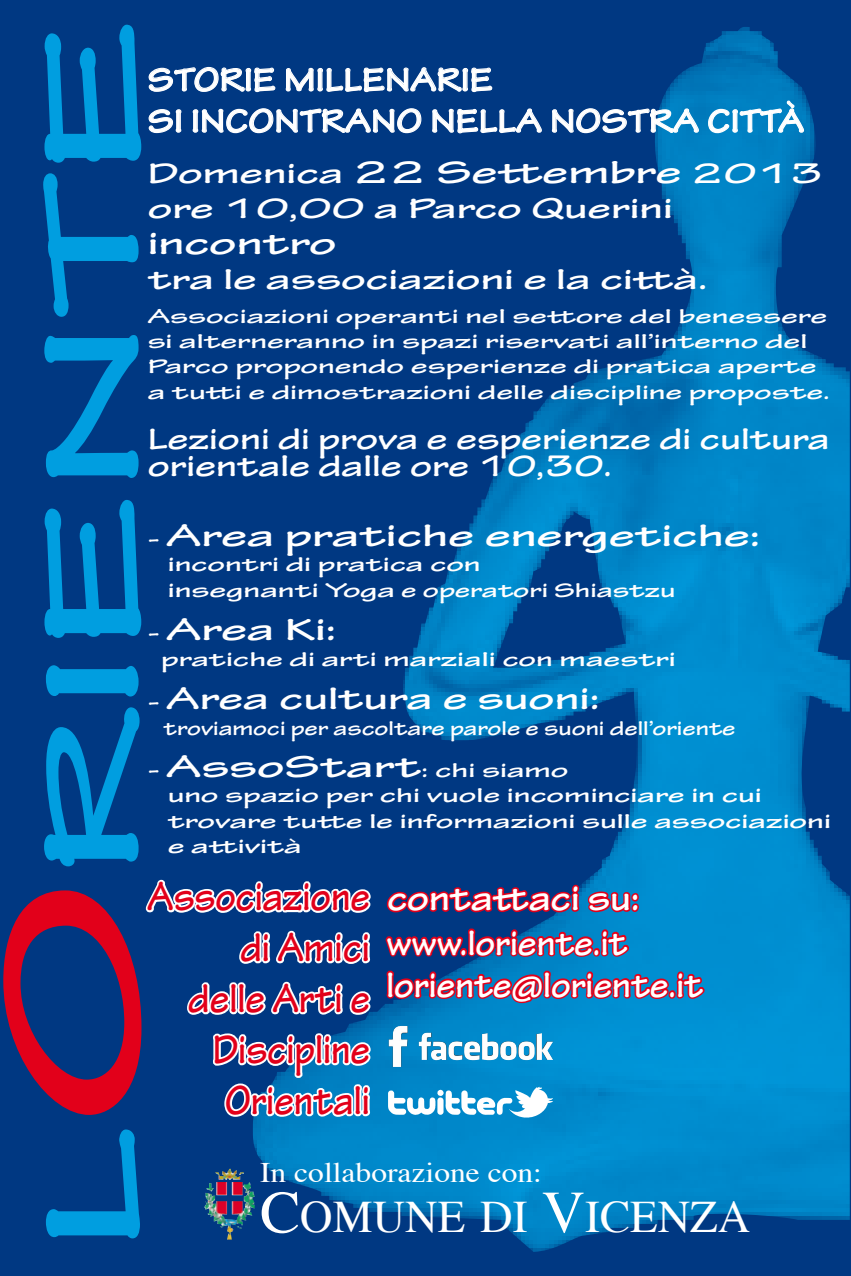
<style>
.page{position:relative;width:851px;height:1276px;background:#fff}
.page>*{position:absolute;margin:0;border:0;box-sizing:border-box;transform-origin:0 0}
.t1{font:700 expanded 142.5px "Tekton Pro";color:#009ee0;scale:1.52 1}
.t2{font:45px "Times";color:#fff}
.t3{font:700 expanded 42.48px/51px "Tekton Pro";color:#e2001a;text-align:right;scale:.75 1}
.t4{font:700 expanded 37.23px/43.4px "Tekton Pro";color:#fff;scale:.91 1}
.t5{font:700 expanded 34.41px/41.3px "Tekton Pro";letter-spacing:.01em;color:#fff;scale:.91 1}
.t6{font:700 expanded 33.51px "Tekton Pro";color:#fff;scale:1.26 1}
.t7{font:700 expanded 32.79px "Tekton Pro";color:#fff;scale:1.29 1}
.t8{font:700 expanded 32.79px "Tekton Pro";color:#fff;scale:1.23 1}
.t9{font:700 expanded 31.65px/26.5px "Tekton Pro";color:#fff;scale:1.08 1}
.t10{font:700 expanded 30.24px/35.3px "Tekton Pro";color:#fff;scale:1.26 1}
.t11{font:28.35px "Times";color:#fff;scale:1.11 1}
.t12{font:700 expanded 21.09px/25.3px "Tekton Pro";color:#fff;scale:1.29 1}
.t13{font:700 expanded 21.09px "Tekton Pro";color:#fff}
.s1{font-size:199.5px;color:#e2001a}
.s2{font-size:33.51px}
.s3{font-size:21.09px}
.s4{font-size:32.79px}
.s5{font-size:60px}
</style>
<div class="page">
<div style="left:0;top:0;width:850px;height:1276px;background:#003882"></div>
<img style="left:253px;top:27px;width:596px;height:1225px">
<img style="left:204px;top:1168px;width:50px;height:71px">
<svg style="left:145px;top:878px;width:227px;height:37px"></svg>
<svg style="left:239px;top:929px;width:133px;height:37px"></svg>
<svg style="left:187px;top:980px;width:185px;height:36px"></svg>
<svg style="left:213px;top:1031px;width:159px;height:87px"></svg>
<svg style="left:385px;top:883px;width:195px;height:31px"></svg>
<svg style="left:586px;top:890px;width:54px;height:24px"></svg>
<svg style="left:384px;top:927px;width:244px;height:31px"></svg>
<svg style="left:385px;top:969px;width:318px;height:35px;background:#6a4171"></svg>
<img style="left:388px;top:1026px;width:19px;height:41px">
<img style="left:419px;top:1032px;width:134px;height:28px">
<img style="left:509px;top:1087px;width:36px;height:30px">
<svg style="left:148px;top:66px;width:128px;height:27px"></svg>
<svg style="left:285px;top:67px;width:208px;height:26px"></svg>
<svg style="left:148px;top:109px;width:34px;height:25px"></svg>
<svg style="left:192px;top:108px;width:230px;height:26px"></svg>
<svg style="left:431px;top:108px;width:111px;height:26px"></svg>
<svg style="left:551px;top:108px;width:148px;height:26px"></svg>
<svg style="left:707px;top:100px;width:97px;height:34px;background:#2994cb"></svg>
<h1 class="t1" style="left:7px;top:1253px;width:814px;rotate:-90deg">L<span class="s1">O</span>RIENTE</h1>
<h3 class="t5" style="left:148px;top:60px;width:722px">STORIE MILLENARIE<br>SI INCONTRANO NELLA NOSTRA CITTÀ</h3>
<h3 class="t10" style="left:148px;top:156px;width:537px">Domenica <span class="s2">22 Settembre</span> 2013 ore 10,00 a Parco Querini</h3>
<h3 class="t6" style="left:148px;top:223px;width:151px">incontro</h3>
<h3 class="t10" style="left:148px;top:262px;width:446px">tra le associazioni e la città.</h3>
<p class="t12" style="left:148px;top:303px;width:530px">Associazioni operanti nel settore del benessere si alterneranno in spazi riservati all’interno del Parco proponendo esperienze di pratica aperte a tutti e dimostrazioni delle discipline proposte.</p>
<h3 class="t9" style="left:148px;top:426px;width:633px">Lezioni di prova e esperienze di cultura orientale dalle ore 10,30.</h3>
<h3 class="t7" style="left:148px;top:516px;width:476px"><span class="s3">-</span> Area pratiche energetiche:</h3>
<p class="t12" style="left:168px;top:552px;width:395px">incontri di pratica con<br>insegnanti Yoga e operatori Shiastzu</p>
<h3 class="t7" style="left:148px;top:610px;width:148px"><span class="s3">-</span> Area Ki:</h3>
<p class="t12" style="left:161px;top:646px;width:400px">pratiche di arti marziali con maestri</p>
<h3 class="t8" style="left:148px;top:679px;width:369px"><span class="s3">-</span> Area cultura e suoni:</h3>
<p class="t13" style="left:163px;top:715px;width:573px">troviamoci per ascoltare parole e suoni dell’oriente</p>
<p class="t12" style="left:168px;top:758px;width:515px;text-indent:-20px">- <span class="s4">AssoStart</span>: chi siamo<br>uno spazio per chi vuole incominciare in cui trovare tutte le informazioni sulle associazioni e attività</p>
<h3 class="t3" style="left:148px;top:872px;width:298px">Associazione di Amici<br>delle Arti e<br>Discipline<br>Orientali</h3>
<h3 class="t4" style="left:386px;top:877px;width:349px">contattaci su: www.loriente.it loriente@loriente.it</h3>
<h3 class="t11" style="left:260px;top:1145px;width:255px">In collaborazione con:</h3>
<h2 class="t2" style="left:260px;top:1175px;width:491px"><span class="s5">C</span>OMUNE DI <span class="s5">V</span>ICENZA</h2>
</div>
